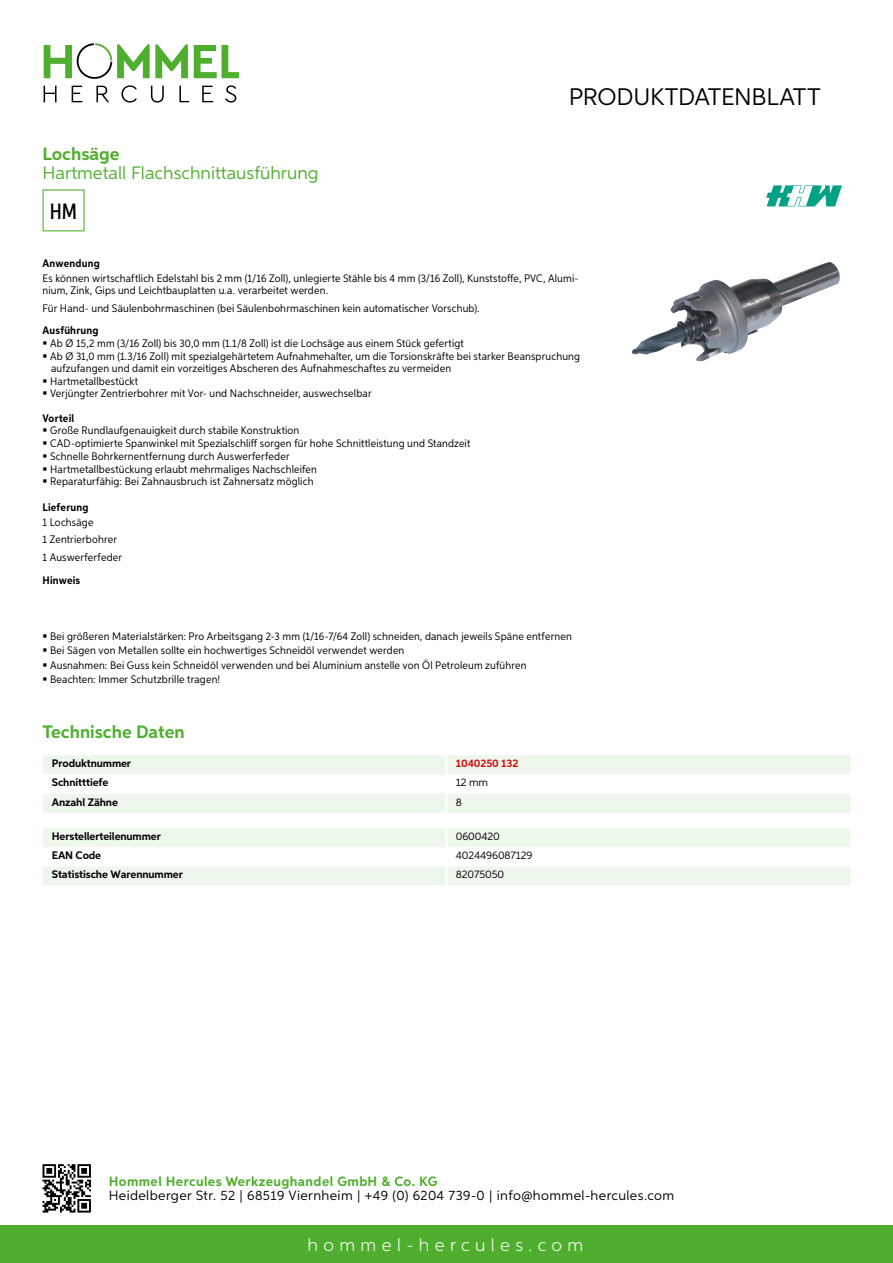
<style>
.page{position:relative;width:893px;height:1263px;background:#fff}
.page>*{position:absolute;margin:0;border:0;box-sizing:border-box;transform-origin:0 0}
.t1{font:24px "Aspira";letter-spacing:-.01em;color:#000}
.t2{font:500 22.2px "Aspira XX Nar";color:#000}
.t3{font:18px "Aspira";color:#50ae2f}
.t4{font:700 18px "Aspira";color:#50ae2f}
.t5{font:300 18px "Aspira";letter-spacing:.3em;color:#fff}
.t6{font:13.5px "Aspira";letter-spacing:.03em;color:#000}
.t7{font:700 13.5px "Aspira";letter-spacing:.03em;color:#50ae2f}
.t8{font:10.95px/12.6px "Aspira Nar";letter-spacing:.015em;color:#000}
.t9{font:700 10.95px "Aspira";letter-spacing:-.01em;color:#000}
.t10{font:700 10.95px "Aspira Nar";letter-spacing:.02em;color:#000}
.t11{font:10.95px "Aspira";letter-spacing:-.01em;color:#000}
.t12{font:700 10.95px "Aspira";letter-spacing:-.01em;color:#cd1013}
</style>
<div class="page">
<div style="left:0;top:1226px;width:893px;height:37px;background:#50ae2f"></div>
<svg style="left:43px;top:1164px;width:48px;height:48px"></svg>
<svg style="left:194px;top:45px;width:45px;height:33px"></svg>
<svg style="left:44px;top:43px;width:144px;height:36px"></svg>
<svg style="left:44px;top:86px;width:13px;height:16px"></svg>
<svg style="left:72px;top:86px;width:10px;height:16px"></svg>
<svg style="left:96px;top:86px;width:13px;height:16px"></svg>
<svg style="left:121px;top:85px;width:16px;height:18px"></svg>
<svg style="left:151px;top:86px;width:13px;height:17px"></svg>
<svg style="left:179px;top:86px;width:10px;height:16px"></svg>
<svg style="left:202px;top:86px;width:11px;height:16px"></svg>
<svg style="left:225px;top:85px;width:11px;height:18px"></svg>
<svg style="left:43px;top:755px;width:807px;height:58px"></svg>
<hr style="left:445px;top:794px;width:3px;height:19px;background:#fff">
<svg style="left:43px;top:828px;width:807px;height:57px"></svg>
<hr style="left:445px;top:866px;width:3px;height:19px;background:#fff">
<svg style="left:43px;top:189px;width:42px;height:42px"></svg>
<img style="left:632px;top:262px;width:208px;height:100px">
<svg style="left:766px;top:185px;width:76px;height:21px"></svg>
<h3 class="t4" style="left:43px;top:142px;width:79px">Lochsäge</h3>
<h3 class="t3" style="left:43px;top:162px;width:278px">Hartmetall Flachschnittausführung</h3>
<h2 class="t2" style="left:50px;top:197px;width:29px">HM</h2>
<h1 class="t1" style="left:569px;top:82px;width:253px">Produktdatenblatt</h1>
<p class="t10" style="left:43px;top:257px;width:59px">Anwendung</p>
<p class="t8" style="left:43px;top:273px;width:537px;line-height:12px">Es können wirtschaftlich Edelstahl bis 2 mm (1/16 Zoll), unlegierte Stähle bis 4 mm (3/16 Zoll), Kunststoffe, PVC, Alumi&shy;nium, Zink, Gips und Leichtbauplatten u.a. verarbeitet werden.</p>
<p class="t8" style="left:43px;top:302px;width:439px">Für Hand- und Säulenbohrmaschinen (bei Säulenbohrmaschinen kein automatischer Vorschub).</p>
<p class="t10" style="left:43px;top:324px;width:58px">Ausführung</p>
<p class="t8" style="left:50px;top:337px;width:531px">Ab Ø 15,2 mm (3/16 Zoll) bis 30,0 mm (1.1/8 Zoll) ist die Lochsäge aus einem Stück gefertigt<br>Ab Ø 31,0 mm (1.3/16 Zoll) mit spezialgehärtetem Aufnahmehalter, um die Torsionskräfte bei starker Beanspruchung aufzufangen und damit ein vorzeitiges Abscheren des Aufnahmeschaftes zu vermeiden<br>Hartmetallbestückt<br>Verjüngter Zentrierbohrer mit Vor- und Nachschneider, auswechselbar</p>
<p class="t10" style="left:43px;top:411px;width:33px">Vorteil</p>
<p class="t8" style="left:50px;top:424px;width:422px">Große Rundlaufgenauigkeit durch stabile Konstruktion<br>CAD-optimierte Spanwinkel mit Spezialschliff sorgen für hohe Schnittleistung und Standzeit Schnelle Bohrkernentfernung durch Auswerferfeder<br>Hartmetallbestückung erlaubt mehrmaliges Nachschleifen<br>Reparaturfähig: Bei Zahnausbruch ist Zahnersatz möglich</p>
<p class="t10" style="left:43px;top:500px;width:47px">Lieferung</p>
<p class="t8" style="left:43px;top:513px;width:81px;line-height:17.5px">1 Lochsäge<br>1 Zentrierbohrer<br>1 Auswerferfeder</p>
<p class="t10" style="left:43px;top:573px;width:39px">Hinweis</p>
<p class="t8" style="left:50px;top:629px;width:523px;line-height:14.1px">Bei größeren Materialstärken: Pro Arbeitsgang 2-3 mm (1/16-7/64 Zoll) schneiden, danach jeweils Späne entfernen Bei Sägen von Metallen sollte ein hochwertiges Schneidöl verwendet werden<br>Ausnahmen: Bei Guss kein Schneidöl verwenden und bei Aluminium anstelle von Öl Petroleum zuführen Beachten: Immer Schutzbrille tragen!</p>
<h3 class="t4" style="left:43px;top:721px;width:144px">Technische Daten</h3>
<p class="t9" style="left:52px;top:757px;width:81px">Produktnummer</p>
<p class="t12" style="left:456px;top:757px;width:64px">1040250 132</p>
<p class="t9" style="left:52px;top:776px;width:58px">Schnitttiefe</p>
<p class="t11" style="left:456px;top:776px;width:34px">12 mm</p>
<p class="t9" style="left:52px;top:795px;width:68px">Anzahl Zähne</p>
<p class="t11" style="left:456px;top:795px;width:8px">8</p>
<p class="t9" style="left:52px;top:829px;width:111px">Herstellerteilenummer</p>
<p class="t11" style="left:456px;top:830px;width:45px">0600420</p>
<p class="t9" style="left:52px;top:849px;width:51px">EAN Code</p>
<p class="t11" style="left:456px;top:849px;width:78px">4024496087129</p>
<p class="t9" style="left:52px;top:868px;width:132px">Statistische Warennummer</p>
<p class="t11" style="left:456px;top:868px;width:50px">82075050</p>
<p class="t7" style="left:109px;top:1172px;width:330px">Hommel Hercules Werkzeughandel GmbH &amp; Co. KG</p>
<p class="t6" style="left:109px;top:1187px;width:567px">Heidelberger Str. 52 | 68519 Viernheim | +49 (0) 6204 739-0 | info@hommel-hercules.com</p>
<h3 class="t5" style="left:307px;top:1234px;width:277px">hommel-hercules.com</h3>
</div>
